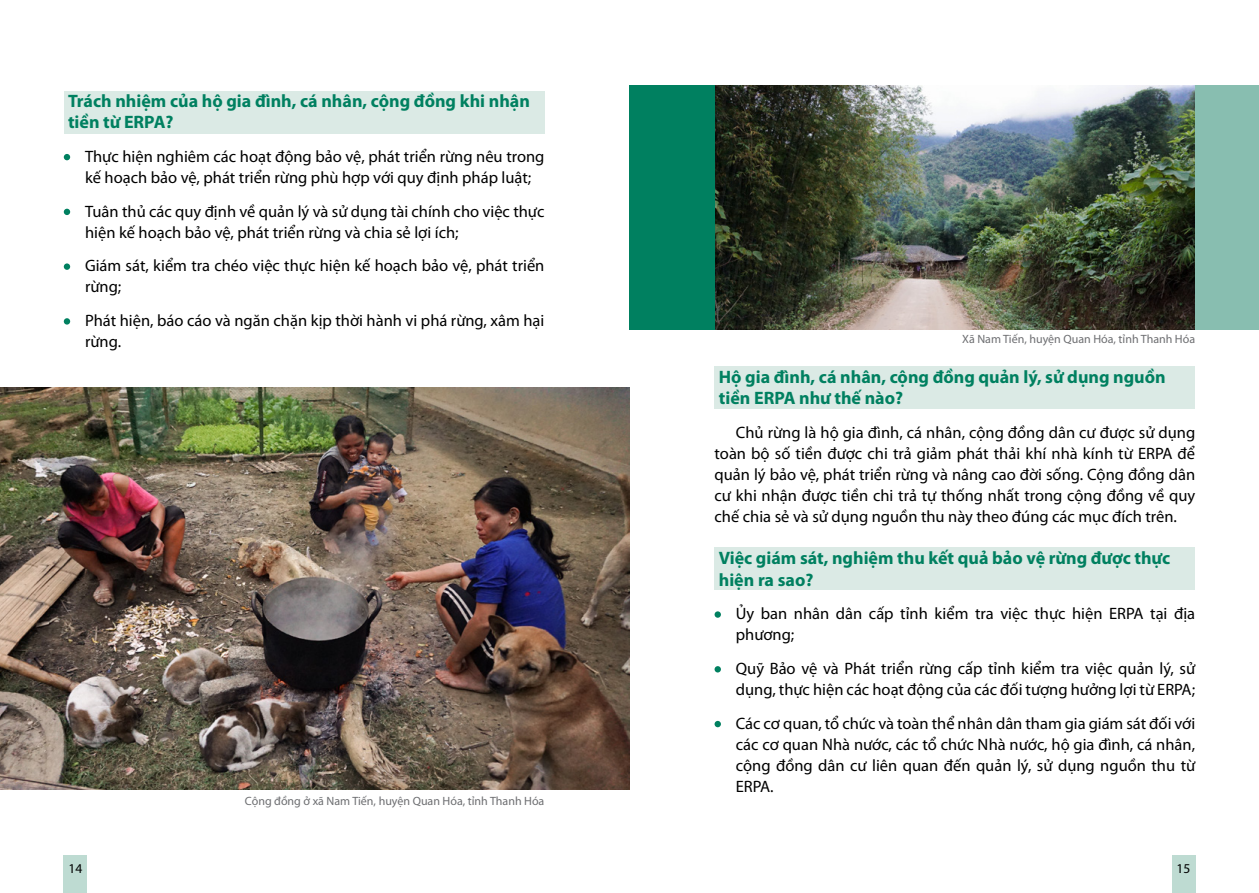
<style>
.page{position:relative;width:1259px;height:893px;background:#fff}
.page>*{position:absolute;margin:0;border:0;box-sizing:border-box;transform-origin:0 0}
.t1{font:700 18px/21px "Myriad Pro";color:#008060}
.t2{font:16.5px/21px "Myriad Pro";color:#000}
.t3{font:13.5px "Myriad Pro";color:#000}
.t4{font:12px "Myriad Pro";color:#6d6e71}
</style>
<div class="page">
<div style="left:64px;top:91px;width:480px;height:43px;background:#dbeae5"></div>
<div style="left:714px;top:366px;width:481px;height:43px;background:#dbeae5"></div>
<div style="left:714px;top:547px;width:481px;height:43px;background:#dbeae5"></div>
<svg style="left:64px;top:154px;width:6px;height:6px"></svg>
<svg style="left:64px;top:209px;width:6px;height:6px"></svg>
<div style="left:64px;top:263px;width:6px;height:7px;background:#008060;border-radius:50%"></div>
<div style="left:64px;top:318px;width:6px;height:7px;background:#008060;border-radius:50%"></div>
<div style="left:714px;top:611px;width:7px;height:7px;background:#008060;border-radius:50%"></div>
<div style="left:714px;top:666px;width:7px;height:6px;background:#008060;border-radius:50%"></div>
<div style="left:714px;top:721px;width:7px;height:6px;background:#008060;border-radius:50%"></div>
<img style="left:0;top:388px;width:629px;height:402px">
<img style="left:714px;top:85px;width:481px;height:245px">
<div style="left:629px;top:85px;width:85px;height:245px;background:#008060"></div>
<div style="left:1195px;top:85px;width:64px;height:245px;background:#88beb0"></div>
<div style="left:64px;top:855px;width:23px;height:38px;background:#bedbd2"></div>
<div style="left:1171px;top:855px;width:24px;height:38px;background:#bedbd2"></div>
<p class="t1" style="left:68px;top:90px;width:463px">Trách nhiệm của hộ gia đình, cá nhân, cộng đồng khi nhận tiền từ ERPA?</p>
<p class="t2" style="left:85px;top:146px;width:461px">Thực hiện nghiêm các hoạt động bảo vệ, phát triển rừng nêu trong kế hoạch bảo vệ, phát triển rừng phù hợp với quy định pháp luật;</p>
<p class="t2" style="left:85px;top:200px;width:461px">Tuân thủ các quy định về quản lý và sử dụng tài chính cho việc thực hiện kế hoạch bảo vệ, phát triển rừng và chia sẻ lợi ích;</p>
<p class="t2" style="left:85px;top:255px;width:461px">Giám sát, kiểm tra chéo việc thực hiện kế hoạch bảo vệ, phát triển rừng;</p>
<p class="t2" style="left:85px;top:310px;width:461px">Phát hiện, báo cáo và ngăn chặn kịp thời hành vi phá rừng, xâm hại rừng.</p>
<p class="t4" style="left:245px;top:793px;width:301px">Cộng đồng ở xã Nam Tiến, huyện Quan Hóa, tỉnh Thanh Hóa</p>
<p class="t4" style="left:962px;top:331px;width:234px">Xã Nam Tiến, huyện Quan Hóa, tỉnh Thanh Hóa</p>
<p class="t1" style="left:719px;top:366px;width:448px">Hộ gia đình, cá nhân, cộng đồng quản lý, sử dụng nguồn tiền ERPA như thế nào?</p>
<p class="t2" style="left:714px;top:422px;width:482px;text-align:justify;text-indent:21px">Chủ rừng là hộ gia đình, cá nhân, cộng đồng dân cư được sử dụng toàn bộ số tiền được chi trả giảm phát thải khí nhà kính từ ERPA để quản lý bảo vệ, phát triển rừng và nâng cao đời sống. Cộng đồng dân cư khi nhận được tiền chi trả tự thống nhất trong cộng đồng về quy chế chia sẻ và sử dụng nguồn thu này theo đúng các mục đích trên.</p>
<p class="t1" style="left:719px;top:547px;width:453px">Việc giám sát, nghiệm thu kết quả bảo vệ rừng được thực hiện ra sao?</p>
<p class="t2" style="left:736px;top:603px;width:461px">Ủy ban nhân dân cấp tỉnh kiểm tra việc thực hiện ERPA tại địa phương;</p>
<p class="t2" style="left:736px;top:658px;width:461px">Quỹ Bảo vệ và Phát triển rừng cấp tỉnh kiểm tra việc quản lý, sử dụng, thực hiện các hoạt động của các đối tượng hưởng lợi từ ERPA;</p>
<p class="t2" style="left:736px;top:712px;width:461px;text-align:justify">Các cơ quan, tổ chức và toàn thể nhân dân tham gia giám sát đối với các cơ quan Nhà nước, các tổ chức Nhà nước, hộ gia đình, cá nhân, cộng đồng dân cư liên quan đến quản lý, sử dụng nguồn thu từ ERPA.</p>
<p class="t3" style="left:69px;top:860px;width:15px">14</p>
<p class="t3" style="left:1176px;top:860px;width:15px">15</p>
</div>
